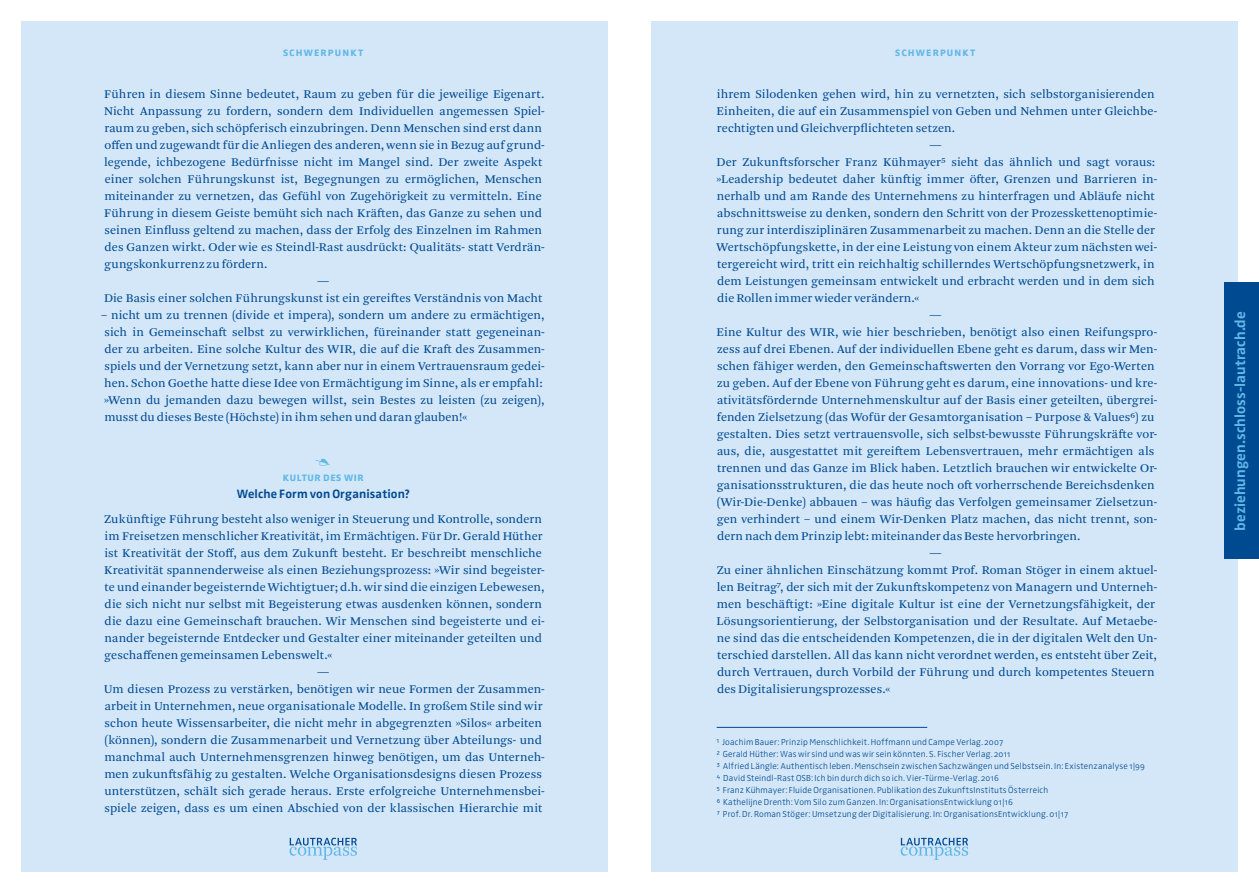
<style>
.page{position:relative;width:1259px;height:893px;background:#fff}
.page>*{position:absolute;margin:0;border:0;box-sizing:border-box;transform-origin:0 0}
.t1{font:700 15px "Zwo Pro";letter-spacing:.005em;color:#61b8e8}
.Mengentext_Zwo_1{font:12.45px/17px "Arnhem Pro Blond";letter-spacing:.01em;color:#004a92}
.Subhead{font:700 12.45px/17px "Zwo Pro";letter-spacing:-.005em;color:#004a92;text-align:center}
.t2{font:700 12.45px "Zwo Pro";letter-spacing:.04em;color:#61b8e8}
.Mengentext_Zwo_1-2{font:300 expanded 12.45px "Zwo Pro";color:#61b8e8}
.Fußnote{font:300 9px "Zwo Pro";letter-spacing:.02em;color:#004a92}
.s1{color:#61b8e8}
</style>
<div class="page">
<div style="left:651px;top:21px;width:586px;height:851px;background:#d4e7f8"></div>
<div style="left:21px;top:21px;width:587px;height:851px;background:#d4e7f8"></div>
<div style="left:1225px;top:283px;width:34px;height:276px;background:#004a92"></div>
<hr style="left:716px;top:727px;width:211px;height:1px;background:#004a92">
<svg style="left:289px;top:838px;width:68px;height:22px"></svg>
<svg style="left:900px;top:838px;width:68px;height:22px"></svg>
<p class="t2" style="left:283px;top:43px;width:82px">Schwerpunkt</p>
<p class="Mengentext_Zwo_1" style="left:104px;top:85px;width:442px">Führen in diesem Sinne bedeutet, Raum zu geben für die jeweilige Eigenart.<br>Nicht Anpassung zu fordern, sondern dem Individuellen angemessen Spiel&shy;raum zu geben, sich schöpferisch einzubringen. Denn Menschen sind erst dann offen und zugewandt für die Anliegen des anderen, wenn sie in Bezug auf grund&shy;legende, ichbezogene Bedürfnisse nicht im Mangel sind. Der zweite Aspekt einer solchen Führungskunst ist, Begegnungen zu ermöglichen, Menschen miteinander zu vernetzen, das Gefühl von Zugehörigkeit zu vermitteln. Eine Führung in diesem Geiste bemüht sich nach Kräften, das Ganze zu sehen und seinen Einfluss geltend zu machen, dass der Erfolg des Einzelnen im Rahmen des Ganzen wirkt. Oder wie es Steindl-Rast ausdrückt: Qualitäts- statt Verdrän&shy;gungskonkurrenz zu fördern.</p>
<p class="Mengentext_Zwo_1" style="left:317px;top:273px;width:14px">—</p>
<p class="Mengentext_Zwo_1" style="left:104px;top:290px;width:440px">Die Basis einer solchen Führungskunst ist ein gereiftes Verständnis von Macht</p>
<p class="Mengentext_Zwo_1" style="left:101px;top:307px;width:445px">– nicht um zu trennen (divide et impera), sondern um andere zu ermächtigen, sich in Gemeinschaft selbst zu verwirklichen, füreinander statt gegeneinan&shy;der zu arbeiten. Eine solche Kultur des WIR, die auf die Kraft des Zusammen&shy;spiels und der Vernetzung setzt, kann aber nur in einem Vertrauensraum gedei&shy;hen. Schon Goethe hatte diese Idee von Ermächtigung im Sinne, als er empfahl: »Wenn du jemanden dazu bewegen willst, sein Bestes zu leisten (zu zeigen), musst du dieses Beste (Höchste) in ihm sehen und daran glauben!«</p>
<p class="Mengentext_Zwo_1-2" style="left:315px;top:452px;width:16px">❧</p>
<p class="Subhead" style="left:237px;top:467px;width:175px"><span class="s1">kultur des wir<br></span>Welche Form von Organisation?</p>
<p class="Mengentext_Zwo_1" style="left:104px;top:511px;width:442px">Zukünftige Führung besteht also weniger in Steuerung und Kontrolle, sondern im Freisetzen menschlicher Kreativität, im Ermächtigen. Für Dr. Gerald Hüther ist Kreativität der Stoff, aus dem Zukunft besteht. Er beschreibt menschliche Kreativität spannenderweise als einen Beziehungsprozess: »Wir sind begeister&shy;te und einander begeisternde Wichtigtuer; d.h. wir sind die einzigen Lebewesen, die sich nicht nur selbst mit Begeisterung etwas ausdenken können, sondern die dazu eine Gemeinschaft brauchen. Wir Menschen sind begeisterte und ei&shy;nander begeisternde Entdecker und Gestalter einer miteinander geteilten und geschaffenen gemeinsamen Lebenswelt.«</p>
<p class="Mengentext_Zwo_1" style="left:317px;top:664px;width:14px">—</p>
<p class="Mengentext_Zwo_1" style="left:104px;top:681px;width:442px">Um diesen Prozess zu verstärken, benötigen wir neue Formen der Zusammen&shy;arbeit in Unternehmen, neue organisationale Modelle. In großem Stile sind wir schon heute Wissensarbeiter, die nicht mehr in abgegrenzten »Silos« arbeiten (können), sondern die Zusammenarbeit und Vernetzung über Abteilungs- und manchmal auch Unternehmensgrenzen hinweg benötigen, um das Unterneh&shy;men zukunftsfähig zu gestalten. Welche Organisationsdesigns diesen Prozess unterstützen, schält sich gerade heraus. Erste erfolgreiche Unternehmensbei&shy;spiele zeigen, dass es um einen Abschied von der klassischen Hierarchie mit</p>
<p class="t2" style="left:895px;top:43px;width:82px">Schwerpunkt</p>
<p class="Mengentext_Zwo_1" style="left:716px;top:85px;width:442px">ihrem Silodenken gehen wird, hin zu vernetzten, sich selbstorganisierenden<br>Einheiten, die auf ein Zusammenspiel von Geben und Nehmen unter Gleichbe&shy;rechtigten und Gleichverpflichteten setzen.</p>
<p class="Mengentext_Zwo_1" style="left:929px;top:137px;width:14px">—</p>
<p class="Mengentext_Zwo_1" style="left:716px;top:154px;width:442px">Der Zukunftsforscher Franz Kühmayer5 sieht das ähnlich und sagt voraus: »Leadership bedeutet daher künftig immer öfter, Grenzen und Barrieren in&shy;nerhalb und am Rande des Unternehmens zu hinterfragen und Abläufe nicht abschnittsweise zu denken, sondern den Schritt von der Prozesskettenoptimie&shy;rung zur interdisziplinären Zusammenarbeit zu machen. Denn an die Stelle der Wertschöpfungskette, in der eine Leistung von einem Akteur zum nächsten wei&shy;tergereicht wird, tritt ein reichhaltig schillerndes Wertschöpfungsnetzwerk, in dem Leistungen gemeinsam entwickelt und erbracht werden und in dem sich die Rollen immer wieder verändern.«</p>
<p class="Mengentext_Zwo_1" style="left:929px;top:307px;width:14px">—</p>
<p class="Mengentext_Zwo_1" style="left:716px;top:324px;width:442px">Eine Kultur des WIR, wie hier beschrieben, benötigt also einen Reifungspro&shy;zess auf drei Ebenen. Auf der individuellen Ebene geht es darum, dass wir Men&shy;schen fähiger werden, den Gemeinschaftswerten den Vorrang vor Ego-Werten zu geben. Auf der Ebene von Führung geht es darum, eine innovations- und kre&shy;ativitätsfördernde Unternehmenskultur auf der Basis einer geteilten, übergrei&shy;fenden Zielsetzung (das Wofür der Gesamtorganisation – Purpose &amp; Values6) zu gestalten. Dies setzt vertrauensvolle, sich selbst-bewusste Führungskräfte vor&shy;aus, die, ausgestattet mit gereiftem Lebensvertrauen, mehr ermächtigen als trennen und das Ganze im Blick haben. Letztlich brauchen wir entwickelte Or&shy;ganisationsstrukturen, die das heute noch oft vorherrschende Bereichsdenken (Wir-Die-Denke) abbauen – was häufig das Verfolgen gemeinsamer Zielsetzun&shy;gen verhindert – und einem Wir-Denken Platz machen, das nicht trennt, son&shy;dern nach dem Prinzip lebt: miteinander das Beste hervorbringen.</p>
<p class="Mengentext_Zwo_1" style="left:929px;top:545px;width:14px">—</p>
<p class="Mengentext_Zwo_1" style="left:716px;top:562px;width:442px">Zu einer ähnlichen Einschätzung kommt Prof. Roman Stöger in einem aktuel&shy;len Beitrag7, der sich mit der Zukunftskompetenz von Managern und Unterneh&shy;men beschäftigt: »Eine digitale Kultur ist eine der Vernetzungsfähigkeit, der Lösungsorientierung, der Selbstorganisation und der Resultate. Auf Metaebe&shy;ne sind das die entscheidenden Kompetenzen, die in der digitalen Welt den Un&shy;terschied darstellen. All das kann nicht verordnet werden, es entsteht über Zeit, durch Vertrauen, durch Vorbild der Führung und durch kompetentes Steuern des Digitalisierungsprozesses.«</p>
<p class="Fußnote" style="left:716px;top:736px;width:288px">1 Joachim Bauer: Prinzip Menschlichkeit. Hoffmann und Campe Verlag. 2007</p>
<p class="Fußnote" style="left:716px;top:748px;width:295px">2 Gerald Hüther: Was wir sind und was wir sein könnten. S. Fischer Verlag. 2011</p>
<p class="Fußnote" style="left:716px;top:760px;width:430px">3 Alfried Längle: Authentisch leben. Menschsein zwischen Sachzwängen und Selbstsein. In: Existenzanalyse 1|99</p>
<p class="Fußnote" style="left:716px;top:772px;width:284px">4 David Steindl-Rast OSB: Ich bin durch dich so ich. Vier-Türme-Verlag. 2016</p>
<p class="Fußnote" style="left:716px;top:784px;width:333px">5 Franz Kühmayer: Fluide Organisationen. Publikation des ZukunftsInstituts Österreich</p>
<p class="Fußnote" style="left:716px;top:796px;width:298px">6 Kathelijne Drenth: Vom Silo zum Ganzen. In: OrganisationsEntwicklung 01|16</p>
<p class="Fußnote" style="left:716px;top:808px;width:353px">7 Prof. Dr. Roman Stöger: Umsetzung der Digitalisierung. In: OrganisationsEntwicklung. 01|17</p>
<p class="t1" style="left:1228px;top:531px;width:221px;rotate:-90deg">beziehungen.schloss-lautrach.de</p>
</div>
